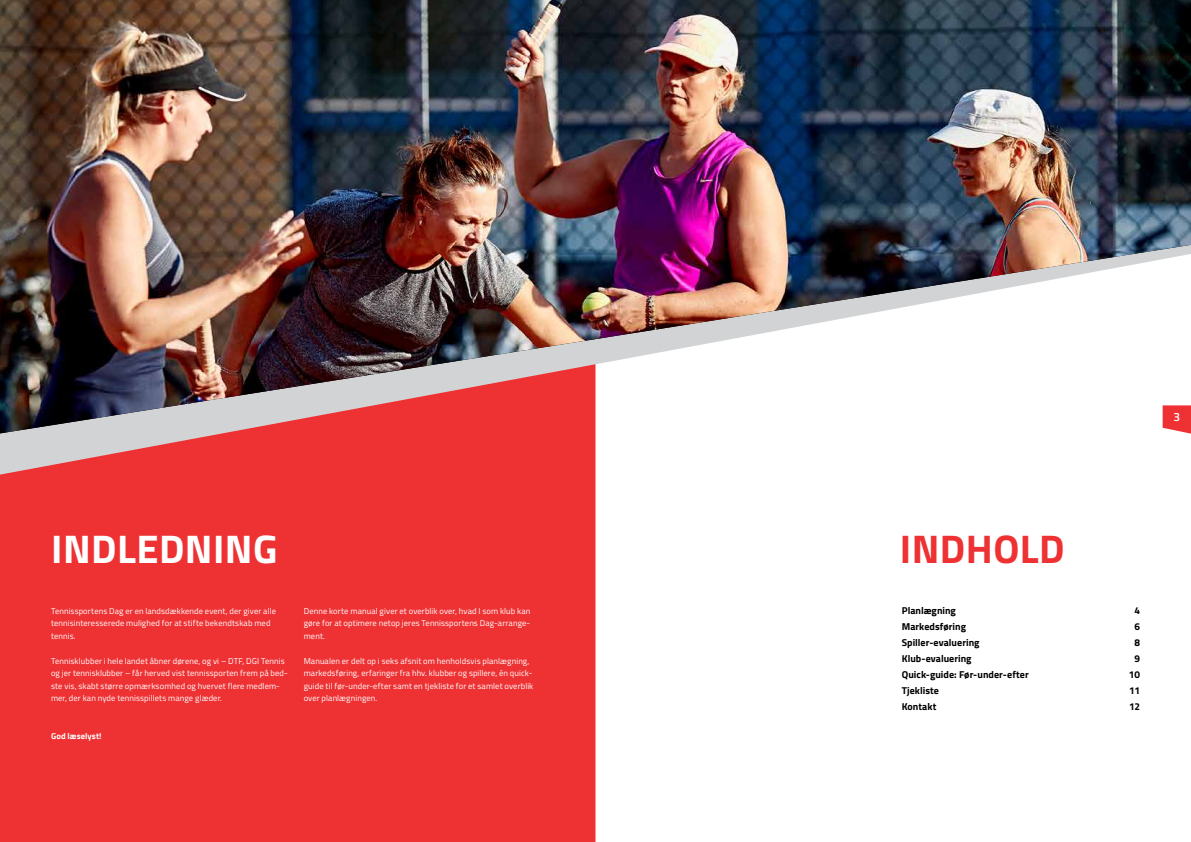
<style>
.page{position:relative;width:1191px;height:842px;background:#fff}
.page>*{position:absolute;margin:0;border:0;box-sizing:border-box;transform-origin:0 0}
.t1{font:700 40px "Titillium";letter-spacing:.01em;color:#fff}
.t2{font:700 40px "Titillium";letter-spacing:.01em;color:#ee3133}
.t3{font:600 12px "Titillium";color:#fff}
.t4{font:700 10px "Titillium";letter-spacing:.005em;color:#000}
.t5{font:8.5px/12.5px "Titillium";letter-spacing:.01em;color:#fff}
.t6{font:700 8.5px "Titillium";letter-spacing:.01em;color:#fff}
</style>
<div class="page">
<div style="left:0;top:475px;width:595px;height:367px;background:#ee3133"></div>
<svg style="left:0;top:433px;width:596px;height:42px;background:#e84f51"></svg>
<img style="left:0;top:0;width:1191px;height:433px">
<svg style="left:1162px;top:405px;width:29px;height:29px"></svg>
<h1 class="t1" style="left:51px;top:518px;width:228px">INDLEDNING</h1>
<p class="t5" style="left:51px;top:604px;width:226px">Tennissportens Dag er en landsdækkende event, der giver alle tennisinteresserede mulighed for at stifte bekendtskab med tennis.</p>
<p class="t5" style="left:51px;top:654px;width:238px">Tennisklubber i hele landet åbner dørene, og vi – DTF, DGI Tennis og jer tennisklubber – får herved vist tennissporten frem på bed&shy;ste vis, skabt større opmærksomhed og hvervet flere medlem&shy;mer, der kan nyde tennisspillets mange glæder.</p>
<p class="t6" style="left:51px;top:729px;width:52px">God læselyst!</p>
<p class="t5" style="left:304px;top:604px;width:228px;text-align:justify">Denne korte manual giver et overblik over, hvad I som klub kan gøre for at optimere netop jeres Tennissportens Dag-arrange&shy;ment.</p>
<p class="t5" style="left:304px;top:654px;width:231px">Manualen er delt op i seks afsnit om henholdsvis planlægning, markedsføring, erfaringer fra hhv. klubber og spillere, én quick&shy;guide til før-under-efter samt en tjekliste for et samlet overblik over planlægningen.</p>
<h2 class="t3" style="left:1173px;top:408px;width:8px">3</h2>
<h1 class="t2" style="left:900px;top:518px;width:166px">INDHOLD</h1>
<p class="t4" style="left:901px;top:602px;width:56px">Planlægning</p>
<p class="t4" style="left:1134px;top:602px;width:7px">4</p>
<p class="t4" style="left:901px;top:618px;width:66px">Markedsføring</p>
<p class="t4" style="left:1134px;top:618px;width:7px">6</p>
<p class="t4" style="left:901px;top:634px;width:79px">Spiller-evaluering</p>
<p class="t4" style="left:1134px;top:634px;width:7px">8</p>
<p class="t4" style="left:901px;top:650px;width:71px">Klub-evaluering</p>
<p class="t4" style="left:1134px;top:650px;width:7px">9</p>
<p class="t4" style="left:901px;top:666px;width:128px">Quick-guide: Før-under-efter</p>
<p class="t4" style="left:1129px;top:666px;width:13px">10</p>
<p class="t4" style="left:901px;top:682px;width:39px">Tjekliste</p>
<p class="t4" style="left:1129px;top:682px;width:12px">11</p>
<p class="t4" style="left:901px;top:698px;width:36px">Kontakt</p>
<p class="t4" style="left:1129px;top:698px;width:12px">12</p>
</div>
